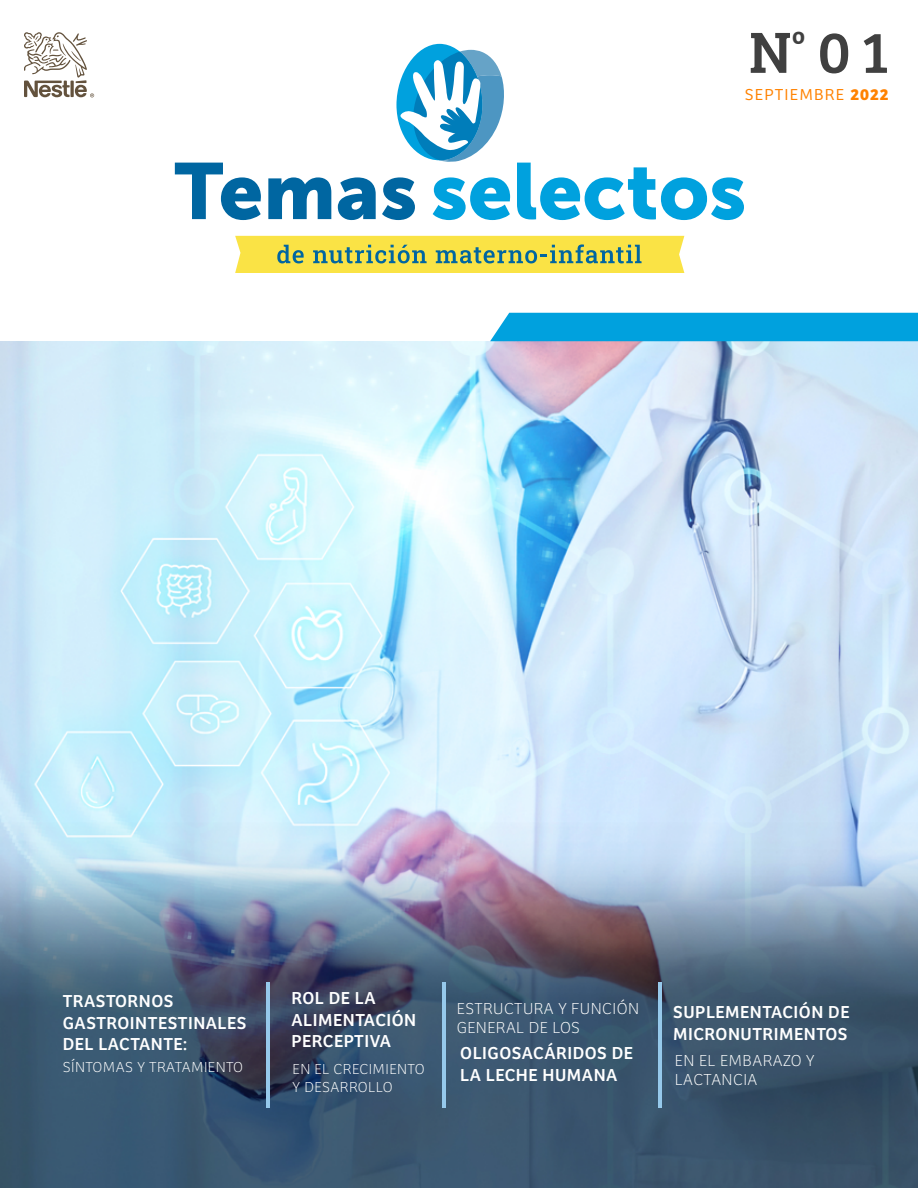
<style>
.page{position:relative;width:918px;height:1188px;background:#fff}
.page>*{position:absolute;margin:0;border:0;box-sizing:border-box;transform-origin:0 0}
.t1{font:60px "Bree Serif";color:#404040}
.t2{font:18px/21.6px "Bree";letter-spacing:.03em;color:#fff}
.t3{font:100 16.5px/19.8px "Bree";letter-spacing:.03em;color:#fff}
.t4{font:300 16.5px "Bree";letter-spacing:.075em;color:#ff8200}
.t5{font:100 15px/18px "Bree";letter-spacing:.03em;color:#fff}
.s1{font-weight:700}
</style>
<div class="page">
<img style="left:0;top:342px;width:918px;height:846px">
<hr style="left:442px;top:982px;width:4px;height:126px;background:#96c9eb">
<hr style="left:658px;top:982px;width:4px;height:125px;background:#96c9eb">
<div style="left:490px;top:313px;width:428px;height:28px;background:#00a1de"></div>
<svg style="left:175px;top:163px;width:86px;height:57px"></svg>
<svg style="left:268px;top:177px;width:63px;height:42px"></svg>
<svg style="left:338px;top:177px;width:38px;height:43px"></svg>
<svg style="left:382px;top:177px;width:33px;height:43px"></svg>
<svg style="left:433px;top:177px;width:77px;height:43px"></svg>
<svg style="left:517px;top:163px;width:227px;height:57px"></svg>
<svg style="left:235px;top:236px;width:449px;height:37px;background:#d8d253"></svg>
<svg style="left:396px;top:44px;width:86px;height:116px"></svg>
<svg style="left:400px;top:50px;width:104px;height:112px"></svg>
<svg style="left:24px;top:32px;width:70px;height:65px"></svg>
<hr style="left:266px;top:982px;width:4px;height:125px;background:#96c9eb">
<h1 class="t1" style="left:749px;top:8px;width:141px">N<sup>º</sup> 01</h1>
<p class="t4" style="left:745px;top:85px;width:145px">SEPTIEMBRE <span class="s1">2022</span></p>
<p class="t2" style="left:63px;top:990px;width:185px">TRASTORNOS<br>GASTROINTESTINALES<br>DEL LACTANTE:</p>
<p class="t5" style="left:63px;top:1058px;width:182px">SÍNTOMAS Y TRATAMIENTO</p>
<p class="t2" style="left:292px;top:987px;width:126px">ROL DE LA<br>ALIMENTACIÓN<br>PERCEPTIVA</p>
<p class="t5" style="left:293px;top:1060px;width:133px">EN EL CRECIMIENTO<br>Y DESARROLLO</p>
<p class="t3" style="left:457px;top:998px;width:184px">ESTRUCTURA Y FUNCIÓN<br>GENERAL DE LOS</p>
<p class="t2" style="left:673px;top:1001px;width:178px">SUPLEMENTACIÓN DE<br>MICRONUTRIMENTOS</p>
<p class="t2" style="left:460px;top:1043px;width:174px">OLIGOSACÁRIDOS DE<br>LA LECHE HUMANA</p>
<p class="t3" style="left:675px;top:1051px;width:141px">EN EL EMBARAZO Y<br>LACTANCIA</p>
</div>
